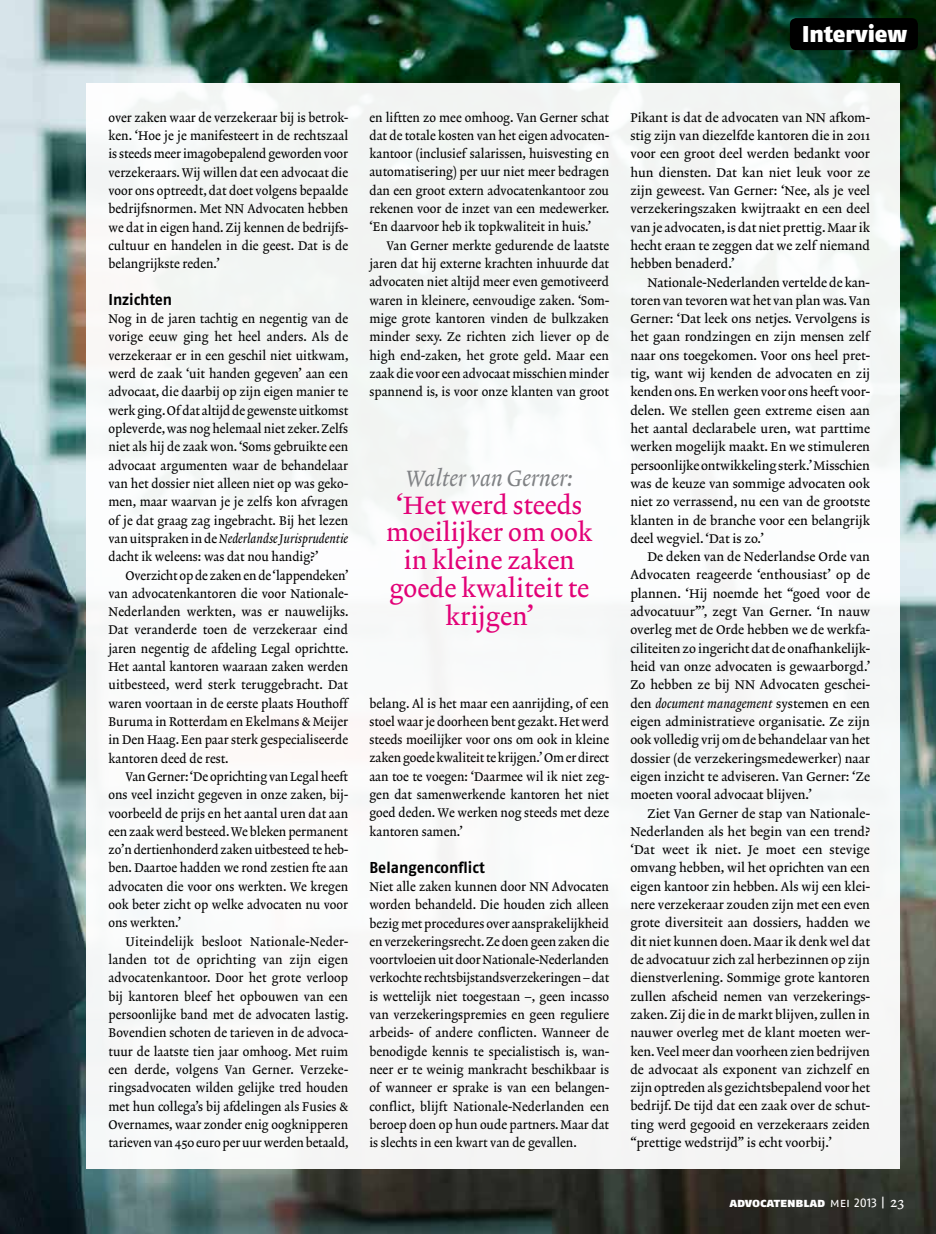
<style>
.page{position:relative;width:936px;height:1234px;background:#fff}
.page>*{position:absolute;margin:0;border:0;box-sizing:border-box;transform-origin:0 0}
.t1{font:25.5px/27.9px "Lexicon No 2 Roman A Txt";color:#e20177;text-align:center}
.t2{font:22.8px "Fago No Black Lf";color:#fff}
.t3{font:22.5px "Lexicon No 2 Italic A Txt";color:#808285}
.t4{font:15.75px "Fago No Bold Lf";color:#000;scale:.96 1}
.t5{font:12.75px/18.3px "Lexicon No 2 Roman A Txt";color:#000;text-align:justify;scale:.96 1}
.t6{font:12.75px/18.3px "Lexicon No 2 Roman A Txt";color:#000;text-align:justify}
.t7{font:12.75px "Lexicon No 2 Italic A Txt";color:#000;scale:.96 1}
.t8{font:12.75px "Lexicon No 2 Italic A Txt";color:#000}
.t9{font:12.75px "Fago No Black Lf Caps";letter-spacing:-.005em;color:#fff}
.s1{font-family:"Lexicon No 2 Roman A Txt"}
.s2{font-family:"Fago No Regular Lf Caps"}
.s3{font-family:"Lexicon No 2 Roman A Txt";font-size:14.25px}
</style>
<div class="page">
<img style="left:0;top:0;width:935px;height:1233px">
<div style="left:86px;top:83px;width:813px;height:1084px;background:#f6f7f7"></div>
<div style="left:789px;top:18px;width:128px;height:32px;background:#000;border-radius:6px"></div>
<h2 class="t2" style="left:822px;top:20px;width:86px">Rubriek</h2>
<h2 class="t2" style="left:802px;top:20px;width:107px">Interview</h2>
<p class="t5" style="left:108px;top:109px;width:251px">over zaken waar de verzekeraar bij is betrok&shy;ken. ‘Hoe je je manifesteert in de rechtszaal is steeds meer imagobepalend geworden voor verzekeraars. Wij willen dat een advocaat die voor ons optreedt, dat doet volgens bepaalde bedrijfsnormen. Met NN Advocaten hebben we dat in eigen hand. Zij kennen de bedrijfs&shy;cultuur en handelen in die geest. Dat is de belangrijkste reden.’</p>
<p class="t4" style="left:108px;top:290px;width:68px">Inzichten</p>
<p class="t5" style="left:108px;top:310px;width:251px">Nog in de jaren tachtig en negentig van de vorige eeuw ging het heel anders. Als de verzekeraar er in een geschil niet uitkwam, werd de zaak ‘uit handen gegeven’ aan een advocaat, die daarbij op zijn eigen manier te werk ging. Of dat altijd de gewenste uitkomst opleverde, was nog helemaal niet zeker. Zelfs niet als hij de zaak won. ‘Soms gebruikte een advocaat argumenten waar de behandelaar van het dossier niet alleen niet op was geko&shy;men, maar waarvan je je zelfs kon afvragen of je dat graag zag ingebracht. Bij het lezen</p>
<p class="t7" style="left:108px;top:531px;width:251px"><span class="s1">van uitspraken in de</span> Nederlandse Jurisprudentie</p>
<p class="t5" style="left:108px;top:548px;width:220px">dacht ik weleens: was dat nou handig?’</p>
<p class="t5" style="left:125px;top:566px;width:234px">Overzicht op de zaken en de ‘lappendeken’</p>
<p class="t5" style="left:108px;top:584px;width:251px">van advocatenkantoren die voor Nationale-</p>
<p class="t5" style="left:108px;top:603px;width:251px">Nederlanden werkten, was er nauwelijks.</p>
<p class="t5" style="left:108px;top:621px;width:251px">Dat veranderde toen de verzekeraar eind</p>
<p class="t5" style="left:108px;top:639px;width:251px">jaren negentig de afdeling Legal oprichtte.</p>
<p class="t5" style="left:108px;top:658px;width:251px">Het aantal kantoren waaraan zaken werden</p>
<p class="t5" style="left:108px;top:676px;width:251px">uitbesteed, werd sterk teruggebracht. Dat</p>
<p class="t5" style="left:108px;top:694px;width:251px">waren voortaan in de eerste plaats Houthoff</p>
<p class="t5" style="left:108px;top:713px;width:251px">Buruma in Rotterdam en Ekelmans &amp; Meijer</p>
<p class="t5" style="left:108px;top:731px;width:251px">in Den Haag. Een paar sterk gespecialiseerde</p>
<p class="t5" style="left:108px;top:749px;width:127px">kantoren deed de rest.</p>
<p class="t5" style="left:125px;top:767px;width:233px">Van Gerner: ‘De oprichting van Legal heeft</p>
<p class="t5" style="left:108px;top:786px;width:251px">ons veel inzicht gegeven in onze zaken, bij-</p>
<p class="t5" style="left:108px;top:804px;width:251px">voorbeeld de prijs en het aantal uren dat aan</p>
<p class="t5" style="left:108px;top:822px;width:251px">een zaak werd besteed. We bleken permanent</p>
<p class="t5" style="left:108px;top:841px;width:251px">zo’n dertienhonderd zaken uitbesteed te heb-</p>
<p class="t5" style="left:108px;top:859px;width:251px">ben. Daartoe hadden we rond zestien fte aan</p>
<p class="t5" style="left:108px;top:877px;width:251px">advocaten die voor ons werkten. We kregen</p>
<p class="t5" style="left:108px;top:895px;width:251px">ook beter zicht op welke advocaten nu voor</p>
<p class="t5" style="left:108px;top:914px;width:77px">ons werkten.’</p>
<p class="t5" style="left:125px;top:932px;width:233px">Uiteindelijk besloot Nationale-Neder-</p>
<p class="t5" style="left:108px;top:950px;width:251px">landen tot de oprichting van zijn eigen</p>
<p class="t5" style="left:108px;top:969px;width:251px">advocatenkantoor. Door het grote verloop</p>
<p class="t5" style="left:108px;top:987px;width:251px">bij kantoren bleef het opbouwen van een</p>
<p class="t5" style="left:108px;top:1005px;width:251px">persoonlijke band met de advocaten lastig.</p>
<p class="t5" style="left:108px;top:1024px;width:251px">Bovendien schoten de tarieven in de advoca-</p>
<p class="t5" style="left:108px;top:1042px;width:251px">tuur de laatste tien jaar omhoog. Met ruim</p>
<p class="t5" style="left:108px;top:1060px;width:251px">een derde, volgens Van Gerner. Verzeke-</p>
<p class="t5" style="left:108px;top:1078px;width:251px">ringsadvocaten wilden gelijke tred houden</p>
<p class="t5" style="left:108px;top:1097px;width:251px">met hun collega’s bij afdelingen als Fusies &amp;</p>
<p class="t5" style="left:108px;top:1115px;width:251px">Overnames, waar zonder enig oogknipperen</p>
<p class="t5" style="left:108px;top:1133px;width:251px">tarieven van 450 euro per uur werden betaald,</p>
<p class="t5" style="left:369px;top:109px;width:251px">en liftten zo mee omhoog. Van Gerner schat dat de totale kosten van het eigen advocaten&shy;kantoor (inclusief salarissen, huisvesting en automatisering) per uur niet meer bedragen dan een groot extern advocatenkantoor zou rekenen voor de inzet van een medewerker. ‘En daarvoor heb ik topkwaliteit in huis.’</p>
<p class="t5" style="left:369px;top:237px;width:251px;text-indent:17px">Van Gerner merkte gedurende de laatste jaren dat hij externe krachten inhuurde dat advocaten niet altijd meer even gemotiveerd waren in kleinere, eenvoudige zaken. ‘Som&shy;mige grote kantoren vinden de bulkzaken minder sexy. Ze richten zich liever op de high end-zaken, het grote geld. Maar een zaak die voor een advocaat misschien minder spannend is, is voor onze klanten van groot</p>
<h3 class="t3" style="left:406px;top:464px;width:168px">Walter van Gerner:</h3>
<h1 class="t1" style="left:386px;top:492px;width:208px">‘Het werd steeds moeilijker om ook in kleine zaken goede kwaliteit te krijgen’</h1>
<p class="t5" style="left:369px;top:694px;width:251px">belang. Al is het maar een aanrijding, of een stoel waar je doorheen bent gezakt. Het werd steeds moeilijker voor ons om ook in kleine zaken goede kwaliteit te krijgen.’ Om er direct aan toe te voegen: ‘Daarmee wil ik niet zeg&shy;gen dat samenwerkende kantoren het niet goed deden. We werken nog steeds met deze kantoren samen.’</p>
<p class="t4" style="left:369px;top:857px;width:122px">Belangenconflict</p>
<p class="t5" style="left:369px;top:877px;width:251px">Niet alle zaken kunnen door NN Advocaten worden behandeld. Die houden zich alleen bezig met procedures over aansprakelijkheid en verzekeringsrecht. Ze doen geen zaken die voortvloeien uit door Nationale-Nederlanden verkochte rechtsbijstandsverzekeringen – dat is wettelijk niet toegestaan –, geen incasso van verzekeringspremies en geen reguliere arbeids- of andere conflicten. Wanneer de benodigde kennis te specialistisch is, wan&shy;neer er te weinig mankracht beschikbaar is of wanneer er sprake is van een belangen&shy;conflict, blijft Nationale-Nederlanden een beroep doen op hun oude partners. Maar dat is slechts in een kwart van de gevallen.</p>
<p class="t6" style="left:630px;top:109px;width:241px">Pikant is dat de advocaten van NN afkom&shy;stig zijn van diezelfde kantoren die in 2011 voor een groot deel werden bedankt voor hun diensten. Dat kan niet leuk voor ze zijn geweest. Van Gerner: ‘Nee, als je veel verzekeringszaken kwijtraakt en een deel van je advocaten, is dat niet prettig. Maar ik hecht eraan te zeggen dat we zelf niemand hebben benaderd.’</p>
<p class="t6" style="left:630px;top:273px;width:241px;text-indent:17px">Nationale-Nederlanden vertelde de kan&shy;toren van tevoren wat het van plan was. Van Gerner: ‘Dat leek ons netjes. Vervolgens is het gaan rondzingen en zijn mensen zelf naar ons toegekomen. Voor ons heel pret&shy;tig, want wij kenden de advocaten en zij kenden ons. En werken voor ons heeft voor&shy;delen. We stellen geen extreme eisen aan het aantal declarabele uren, wat parttime werken mogelijk maakt. En we stimuleren persoonlijke ontwikkeling sterk.’ Misschien was de keuze van sommige advocaten ook niet zo verrassend, nu een van de grootste klanten in de branche voor een belangrijk deel wegviel. ‘Dat is zo.’</p>
<p class="t6" style="left:630px;top:548px;width:241px;text-indent:17px">De deken van de Nederlandse Orde van Advocaten reageerde ‘enthousiast’ op de plannen. ‘Hij noemde het “goed voor de advocatuur”’, zegt Van Gerner. ‘In nauw overleg met de Orde hebben we de werkfa&shy;ciliteiten zo ingericht dat de onafhankelijk&shy;heid van onze advocaten is gewaarborgd.’ Zo hebben ze bij NN Advocaten geschei-</p>
<p class="t8" style="left:630px;top:695px;width:241px"><span class="s1">den</span> document management <span class="s1">systemen en een</span></p>
<p class="t6" style="left:630px;top:712px;width:241px">eigen administratieve organisatie. Ze zijn ook volledig vrij om de behandelaar van het dossier (de verzekeringsmedewerker) naar eigen inzicht te adviseren. Van Gerner: ‘Ze moeten vooral advocaat blijven.’</p>
<p class="t6" style="left:630px;top:804px;width:241px;text-indent:17px">Ziet Van Gerner de stap van Nationale-Nederlanden als het begin van een trend? ‘Dat weet ik niet. Je moet een stevige omvang hebben, wil het oprichten van een eigen kantoor zin hebben. Als wij een klei&shy;nere verzekeraar zouden zijn met een even grote diversiteit aan dossiers, hadden we dit niet kunnen doen. Maar ik denk wel dat de advocatuur zich zal herbezinnen op zijn dienstverlening. Sommige grote kantoren zullen afscheid nemen van verzekerings&shy;zaken. Zij die in de markt blijven, zullen in nauwer overleg met de klant moeten wer&shy;ken. Veel meer dan voorheen zien bedrijven de advocaat als exponent van zichzelf en zijn optreden als gezichtsbepalend voor het bedrijf. De tijd dat een zaak over de schut&shy;ting werd gegooid en verzekeraars zeiden “prettige wedstrijd” is echt voorbij.’</p>
<p class="t9" style="left:729px;top:1194px;width:176px">advocatenblad <span class="s2">mei 2013 |</span> <span class="s3">23</span></p>
</div>
